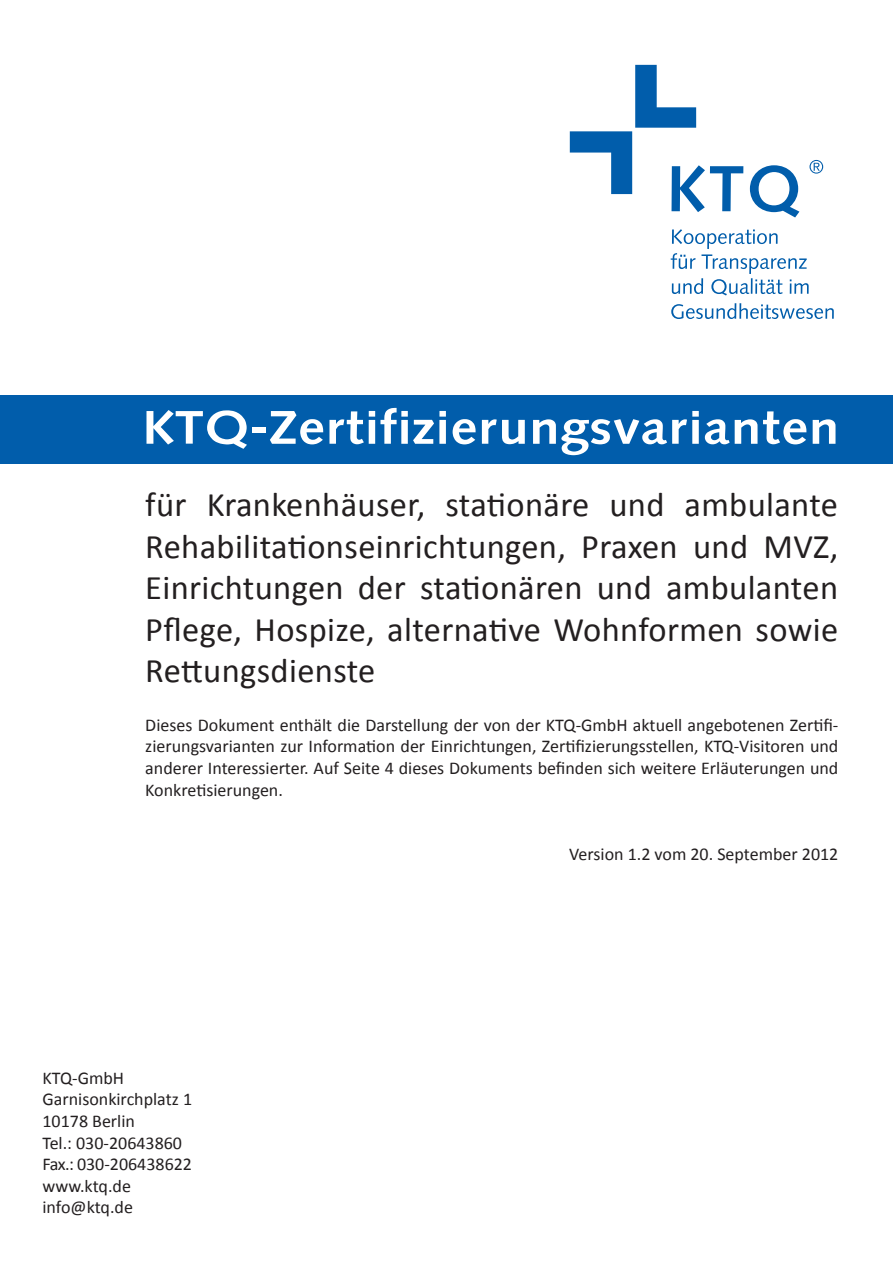
<style>
.page{position:relative;width:893px;height:1263px;background:#fff}
.page>*{position:absolute;margin:0;border:0;box-sizing:border-box;transform-origin:0 0}
.t1{font:700 46.5px "Syntax BSK";letter-spacing:.05em;color:#fff;scale:1.13 1}
.t2{font:34.5px/41.4px "Calibri";letter-spacing:.01em;color:#231f20;text-align:justify}
.t3{font:18px/21.6px "Calibri";color:#231f20}
</style>
<div class="page">
<div style="left:0;top:395px;width:893px;height:68px;background:#015dab"></div>
<svg style="left:671px;top:229px;width:138px;height:66px"></svg>
<svg style="left:671px;top:303px;width:163px;height:16px"></svg>
<svg style="left:570px;top:65px;width:173px;height:147px"></svg>
<svg style="left:750px;top:165px;width:49px;height:52px"></svg>
<svg style="left:809px;top:160px;width:14px;height:14px"></svg>
<h1 class="t1" style="left:143px;top:401px;width:616px">KTQ-Zertifizierungsvarianten</h1>
<h2 class="t2" style="left:145px;top:484px;width:695px">für Krankenhäuser, stationäre und ambulante Rehabilitationseinrichtungen, Praxen und MVZ, Einrichtungen der stationären und ambulanten Pflege, Hospize, alternative Wohnformen sowie Rettungsdienste</h2>
<p class="t3" style="left:145px;top:714px;width:695px;text-align:justify">Dieses Dokument enthält die Darstellung der von der KTQ-GmbH aktuell angebotenen Zertifi&shy;zierungsvarianten zur Information der Einrichtungen, Zertifizierungsstellen, KTQ-Visitoren und anderer Interessierter. Auf Seite 4 dieses Dokuments befinden sich weitere Erläuterungen und Konkretisierungen.</p>
<p class="t3" style="left:43px;top:1067px;width:151px">KTQ-GmbH<br>Garnisonkirchplatz 1<br>10178 Berlin<br>Tel.: 030-20643860<br>Fax.: 030-206438622 www.ktq.de info@ktq.de</p>
<p class="t3" style="left:569px;top:844px;width:271px">Version 1.2 vom 20. September 2012</p>
</div>
